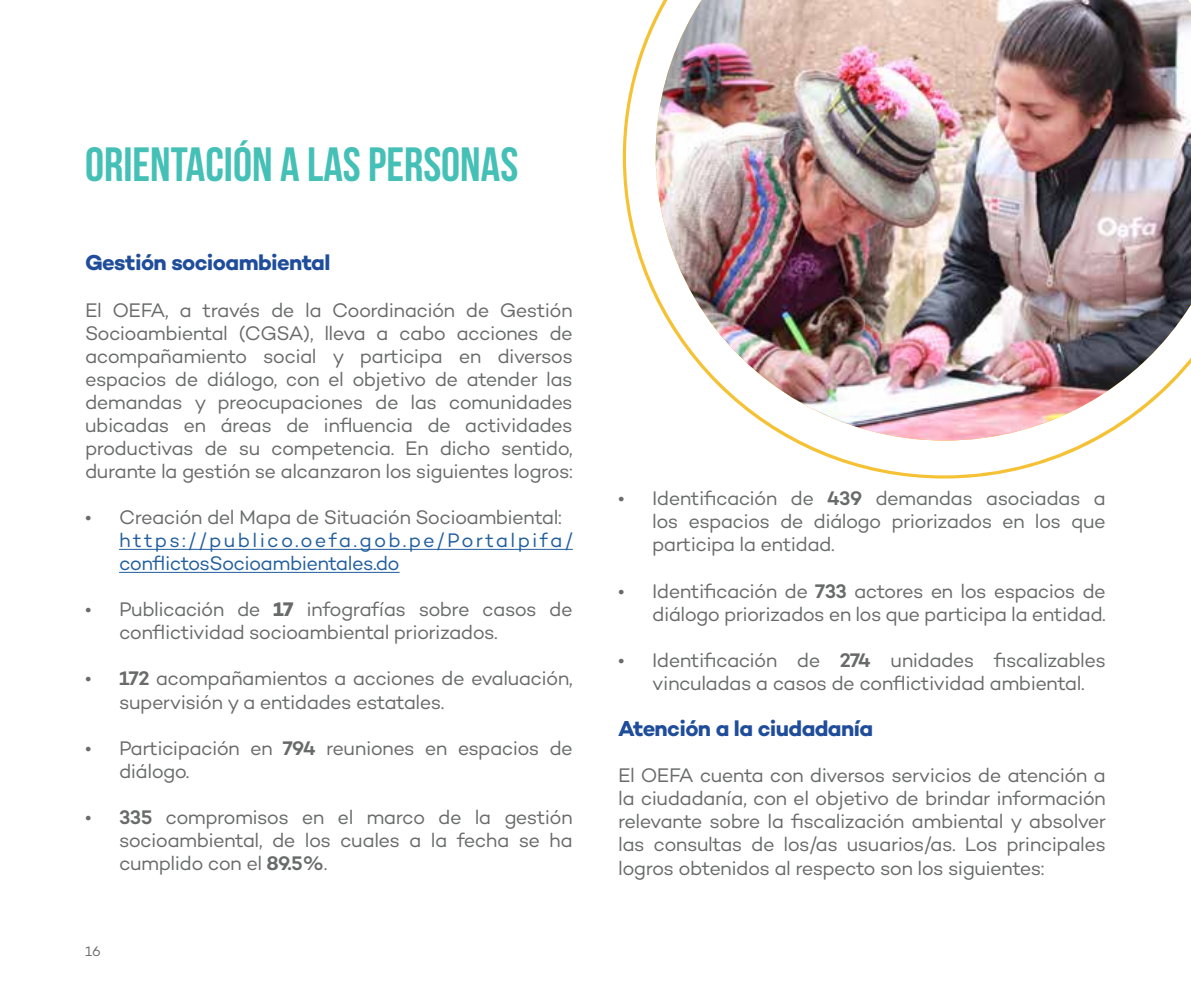
<style>
.page{position:relative;width:1191px;height:993px;background:#fff}
.page>*{position:absolute;margin:0;border:0;box-sizing:border-box;transform-origin:0 0}
.t1{font:700 48px "Bebas Neue";color:#44c0b6}
.t2{font:700 22px "Campton";letter-spacing:-.03em;color:#1f4d9b}
.t3{font:20px/23px "Campton";letter-spacing:-.035em;color:#696a6a;text-align:justify}
.t4{font:20px/23px "Campton";letter-spacing:.085em;color:#215e9e}
.t5{font:14px "Campton";color:#696a6a}
.s1{font-weight:700}
.s2{font-weight:600}
</style>
<div class="page">
<hr style="left:119px;top:548px;width:454px;height:1px;background:#215e9e">
<hr style="left:119px;top:571px;width:280px;height:1px;background:#215e9e">
<img style="left:622px;top:0;width:569px;height:479px">
<h1 class="t1" style="left:85px;top:138px;width:435px">ORIENTACIÓN A LAS PERSONAS</h1>
<p class="t2" style="left:85px;top:248px;width:247px">Gestión socioambiental</p>
<p class="t3" style="left:85px;top:298px;width:489px">El OEFA, a través de la Coordinación de Gestión Socioambiental (CGSA), lleva a cabo acciones de acompañamiento social y participa en diversos espacios de diálogo, con el objetivo de atender las demandas y preocupaciones de las comunidades ubicadas en áreas de influencia de actividades productivas de su competencia. En dicho sentido, durante la gestión se alcanzaron los siguientes logros:</p>
<p class="t3" style="left:85px;top:505px;width:478px">• Creación del Mapa de Situación Socioambiental:</p>
<p class="t4" style="left:119px;top:528px;width:455px">https://publico.oefa.gob.pe/Portalpifa/ conflictosSocioambientales.do</p>
<p class="t3" style="left:119px;top:597px;width:455px;text-indent:-34px">• Publicación de <span class="s1">17</span> infografías sobre casos de conflictividad socioambiental priorizados.</p>
<p class="t3" style="left:119px;top:666px;width:455px;text-indent:-34px">• <span class="s2">172</span> acompañamientos a acciones de evaluación, supervisión y a entidades estatales.</p>
<p class="t3" style="left:119px;top:735px;width:455px;text-indent:-34px">• Participación en <span class="s2">794</span> reuniones en espacios de diálogo.</p>
<p class="t3" style="left:119px;top:804px;width:455px;text-indent:-34px">• <span class="s2">335</span> compromisos en el marco de la gestión socioambiental, de los cuales a la fecha se ha cumplido con el <span class="s2">89.5%</span>.</p>
<p class="t5" style="left:85px;top:942px;width:17px">16</p>
<p class="t3" style="left:652px;top:486px;width:455px;text-indent:-34px">• Identificación de <span class="s2">439</span> demandas asociadas a los espacios de diálogo priorizados en los que participa la entidad.</p>
<p class="t3" style="left:618px;top:578px;width:489px;text-align:right">• Identificación de <span class="s2">733</span> actores en los espacios de diálogo priorizados en los que participa la entidad.</p>
<p class="t3" style="left:652px;top:647px;width:455px;text-indent:-34px">• Identificación de <span class="s2">274</span> unidades fiscalizables vinculadas a casos de conflictividad ambiental.</p>
<p class="t2" style="left:618px;top:713px;width:256px">Atención a la ciudadanía</p>
<p class="t3" style="left:618px;top:762px;width:489px">El OEFA cuenta con diversos servicios de atención a la ciudadanía, con el objetivo de brindar información relevante sobre la fiscalización ambiental y absolver las consultas de los/as usuarios/as. Los principales logros obtenidos al respecto son los siguientes:</p>
</div>
